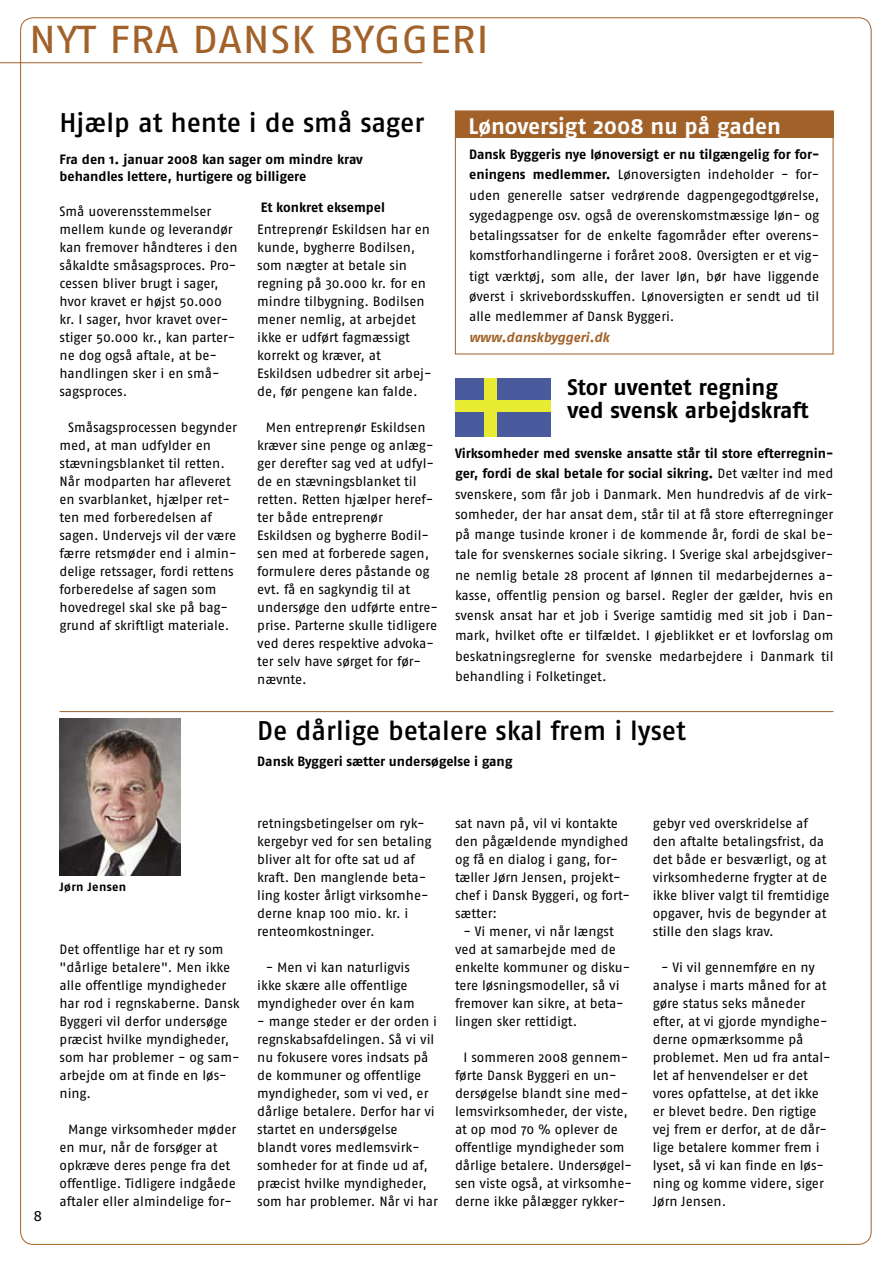
<style>
.page{position:relative;width:893px;height:1263px;background:#fff}
.page>*{position:absolute;margin:0;border:0;box-sizing:border-box;transform-origin:0 0}
.t1{font:38.85px "Fago No";letter-spacing:.01em;color:#a16129;scale:1.15 1}
.t2{font:27px "Fago No Med";letter-spacing:-.005em;color:#000}
.t3{font:700 22.5px "Fago No";color:#fff}
.t4{font:700 22.5px/22.5px "Fago No";letter-spacing:-.005em;color:#000}
.t5{font:15px "Fago No";color:#000}
.t6{font:13.5px/18px "Fago No";letter-spacing:-.005em;color:#000}
.t7{font:700 13.5px/17.2px "Fago No";letter-spacing:-.005em;color:#000}
.t8{font:italic 700 13.5px "Fago No";letter-spacing:-.005em;color:#a16129}
.t9{font:700 12px "Fago No";letter-spacing:.025em;color:#000}
.s1{font-weight:700}
</style>
<div class="page">
<hr style="left:0;top:62px;width:422px;height:1px;background:#a16129">
<hr style="left:60px;top:711px;width:773px;height:1px;background:#a16129">
<div style="left:455px;top:378px;width:95px;height:58px;background:#e7eb31"></div>
<div style="left:455px;top:412px;width:28px;height:24px;background:#495b9c"></div>
<div style="left:455px;top:378px;width:28px;height:22px;background:#495b9c"></div>
<div style="left:497px;top:412px;width:53px;height:24px;background:#495b9c"></div>
<div style="left:497px;top:378px;width:53px;height:22px;background:#495b9c"></div>
<img style="left:60px;top:719px;width:120px;height:156px">
<div style="left:455px;top:111px;width:378px;height:26px;background:#a16129"></div>
<h1 class="t1" style="left:29px;top:18px;width:402px">NYT FRA DANSK BYGGERI</h1>
<h2 class="t2" style="left:60px;top:107px;width:366px">Hjælp at hente i de små sager</h2>
<p class="t7" style="left:60px;top:150px;width:305px">Fra den 1. januar 2008 kan sager om mindre krav behandles lettere, hurtigere og billigere</p>
<p class="t6" style="left:60px;top:202px;width:180px">Små uoverensstemmelser mellem kunde og leverandør kan fremover håndteres i den såkaldte småsagsproces. Pro&shy;cessen bliver brugt i sager, hvor kravet er højst 50.000 kr. I sager, hvor kravet over&shy;stiger 50.000 kr., kan parter&shy;ne dog også aftale, at be&shy;handlingen sker i en små&shy;sagsproces.</p>
<p class="t6" style="left:60px;top:418px;width:179px;text-indent:9px">Småsagsprocessen begynder med, at man udfylder en stævningsblanket til retten.<br>Når modparten har afleveret en svarblanket, hjælper ret&shy;ten med forberedelsen af sagen. Undervejs vil der være færre retsmøder end i almin&shy;delige retssager, fordi rettens forberedelse af sagen som hovedregel skal ske på bag&shy;grund af skriftligt materiale.</p>
<p class="t7" style="left:261px;top:198px;width:126px">Et konkret eksempel</p>
<p class="t6" style="left:257px;top:220px;width:176px">Entreprenør Eskildsen har en kunde, bygherre Bodilsen, som nægter at betale sin regning på 30.000 kr. for en mindre tilbygning. Bodilsen mener nemlig, at arbejdet ikke er udført fagmæssigt korrekt og kræver, at<br>Eskildsen udbedrer sit arbej&shy;de, før pengene kan falde.</p>
<p class="t6" style="left:257px;top:418px;width:182px;text-indent:9px">Men entreprenør Eskildsen kræver sine penge og anlæg&shy;ger derefter sag ved at udfyl&shy;de en stævningsblanket til retten. Retten hjælper heref&shy;ter både entreprenør<br>Eskildsen og bygherre Bodil&shy;sen med at forberede sagen, formulere deres påstande og evt. få en sagkyndig til at undersøge den udførte entre&shy;prise. Parterne skulle tidligere ved deres respektive advoka&shy;ter selv have sørget for før&shy;nævnte.</p>
<h3 class="t3" style="left:468px;top:113px;width:314px">Lønoversigt 2008 nu på gaden</h3>
<h3 class="t3" style="left:469px;top:118px;width:314px">Lønoversigt 2008 nu på gaden</h3>
<p class="t6" style="left:469px;top:144px;width:352px;line-height:20.2px;text-align:justify"><span class="s1">Dansk Byggeris nye lønoversigt er nu tilgængelig for for&shy;eningens medlemmer.</span> Lønoversigten indeholder - for&shy;uden generelle satser vedrørende dagpengegodtgørelse, sygedagpenge osv. også de overenskomstmæssige løn- og betalingssatser for de enkelte fagområder efter overens&shy;komstforhandlingerne i foråret 2008. Oversigten er et vig&shy;tigt værktøj, som alle, der laver løn, bør have liggende øverst i skrivebordsskuffen. Lønoversigten er sendt ud til alle medlemmer af Dansk Byggeri.</p>
<p class="t8" style="left:469px;top:329px;width:142px">www.danskbyggeri.dk</p>
<h3 class="t4" style="left:567px;top:376px;width:243px">Stor uventet regning ved svensk arbejdskraft</h3>
<p class="t6" style="left:455px;top:443px;width:380px;line-height:20.2px;text-align:justify"><span class="s1">Virksomheder med svenske ansatte står til store efterregnin&shy;ger, fordi de skal betale for social sikring.</span> Det vælter ind med svenskere, som får job i Danmark. Men hundredvis af de virk&shy;somheder, der har ansat dem, står til at få store efterregninger på mange tusinde kroner i de kommende år, fordi de skal be&shy;tale for svenskernes sociale sikring. I Sverige skal arbejdsgiver&shy;ne nemlig betale 28 procent af lønnen til medarbejdernes a&shy;kasse, offentlig pension og barsel. Regler der gælder, hvis en svensk ansat har et job i Sverige samtidig med sit job i Dan&shy;mark, hvilket ofte er tilfældet. I øjeblikket er et lovforslag om beskatningsreglerne for svenske medarbejdere i Danmark til behandling i Folketinget.</p>
<h2 class="t2" style="left:257px;top:715px;width:430px">De dårlige betalere skal frem i lyset</h2>
<p class="t7" style="left:257px;top:752px;width:257px">Dansk Byggeri sætter undersøgelse i gang</p>
<p class="t9" style="left:60px;top:880px;width:68px">Jørn Jensen</p>
<p class="t5" style="left:34px;top:1207px;width:10px">8</p>
<p class="t6" style="left:60px;top:940px;width:182px">Det offentlige har et ry som "dårlige betalere". Men ikke alle offentlige myndigheder har rod i regnskaberne. Dansk<br>Byggeri vil derfor undersøge præcist hvilke myndigheder, som har problemer - og sam&shy;arbejde om at finde en løs&shy;ning.</p>
<p class="t6" style="left:60px;top:1120px;width:178px;text-indent:9px">Mange virksomheder møder en mur, når de forsøger at opkræve deres penge fra det offentlige. Tidligere indgåede aftaler eller almindelige for-</p>
<p class="t6" style="left:257px;top:814px;width:176px">retningsbetingelser om ryk&shy;kergebyr ved for sen betaling bliver alt for ofte sat ud af kraft. Den manglende beta&shy;ling koster årligt virksomhe&shy;derne knap 100 mio. kr. i renteomkostninger.</p>
<p class="t6" style="left:257px;top:958px;width:159px;text-align:center">- Men vi kan naturligvis ikke skære alle offentlige myndigheder over én kam</p>
<p class="t6" style="left:257px;top:1012px;width:182px">- mange steder er der orden i regnskabsafdelingen. Så vi vil nu fokusere vores indsats på de kommuner og offentlige myndigheder, som vi ved, er dårlige betalere. Derfor har vi startet en undersøgelse blandt vores medlemsvirk&shy;somheder for at finde ud af, præcist hvilke myndigheder, som har problemer. Når vi har</p>
<p class="t6" style="left:455px;top:814px;width:177px">sat navn på, vil vi kontakte den pågældende myndighed og få en dialog i gang, for&shy;tæller Jørn Jensen, projekt&shy;chef i Dansk Byggeri, og fort&shy;sætter:</p>
<p class="t6" style="left:455px;top:922px;width:177px;text-indent:9px">- Vi mener, vi når længst ved at samarbejde med de enkelte kommuner og disku&shy;tere løsningsmodeller, så vi fremover kan sikre, at beta&shy;lingen sker rettidigt.</p>
<p class="t6" style="left:455px;top:1048px;width:179px;text-indent:9px">I sommeren 2008 gennem&shy;førte Dansk Byggeri en un&shy;dersøgelse blandt sine med&shy;lemsvirksomheder, der viste, at op mod 70 % oplever de offentlige myndigheder som dårlige betalere. Undersøgel&shy;sen viste også, at virksomhe&shy;derne ikke pålægger rykker-</p>
<p class="t6" style="left:653px;top:814px;width:178px">gebyr ved overskridelse af den aftalte betalingsfrist, da det både er besværligt, og at virksomhederne frygter at de ikke bliver valgt til fremtidige opgaver, hvis de begynder at stille den slags krav.</p>
<p class="t6" style="left:653px;top:958px;width:179px;text-indent:9px">- Vi vil gennemføre en ny analyse i marts måned for at gøre status seks måneder efter, at vi gjorde myndighe&shy;derne opmærksomme på problemet. Men ud fra antal&shy;let af henvendelser er det vores opfattelse, at det ikke er blevet bedre. Den rigtige vej frem er derfor, at de dår&shy;lige betalere kommer frem i lyset, så vi kan finde en løs&shy;ning og komme videre, siger<br>Jørn Jensen.</p>
</div>
